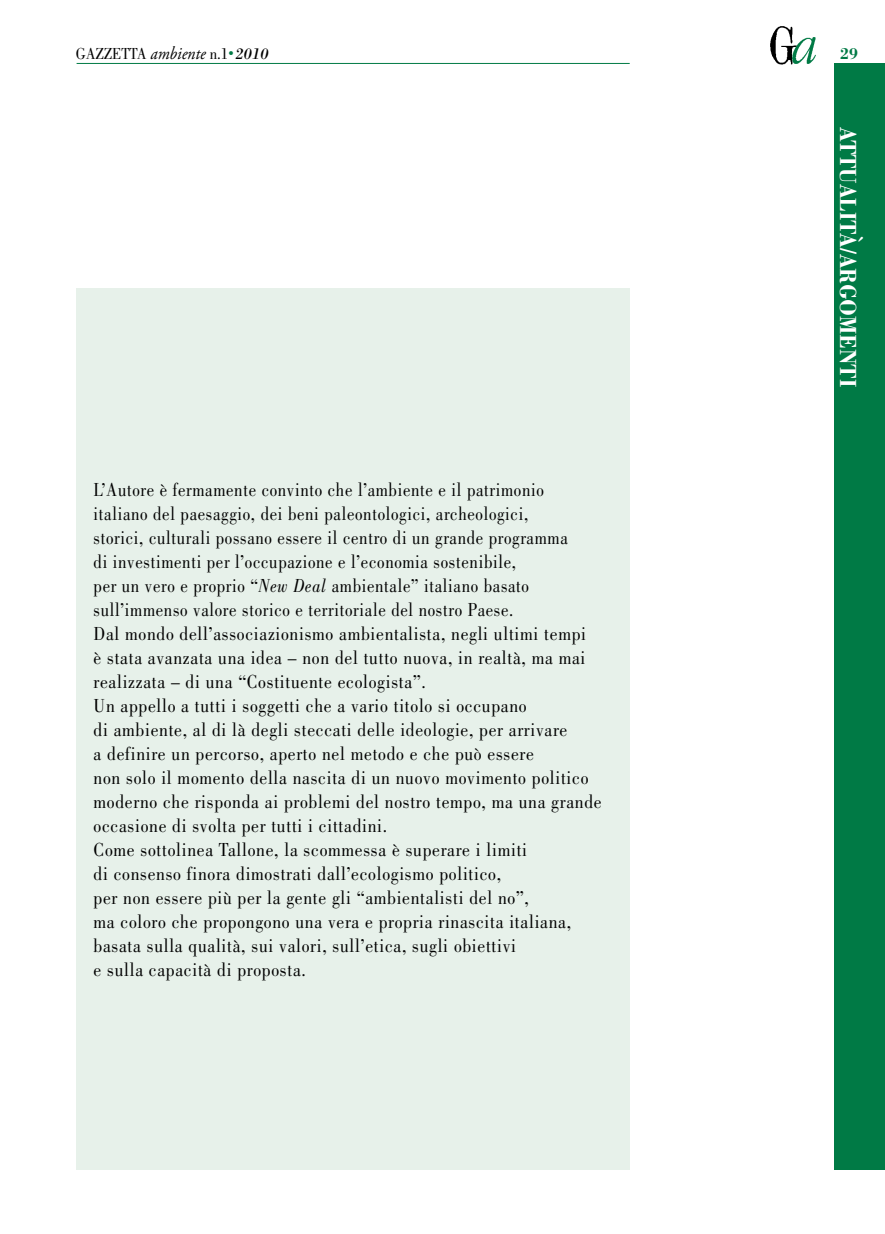
<style>
.page{position:relative;width:885px;height:1234px;background:#fff}
.page>*{position:absolute;margin:0;border:0;box-sizing:border-box;transform-origin:0 0}
.t1{font:700 24px "Bodoni Std";color:#fff;scale:.9 1}
.t2{font:19.5px/24px "Bodoni Std";letter-spacing:.04em;color:#000;scale:.86 1}
.t3{font:16.5px "Bodoni Std";color:#000;scale:.9 1}
.t4{font:700 16.5px "Bodoni Std";color:#007a45;scale:.9 1}
.s1{font-family:"Adobe Garamond Pro";font-style:italic;font-size:18px}
.s2{font-size:12px;color:#007a45}
.s3{font-style:italic}
.s4{font-style:inherit}
</style>
<div class="page">
<div style="left:834px;top:64px;width:50px;height:1105px;background:#007a45"></div>
<img style="left:770px;top:26px;width:23px;height:39px">
<img style="left:791px;top:37px;width:25px;height:28px">
<hr style="left:77px;top:63px;width:552px;height:1px;background:#007a45">
<div style="left:77px;top:288px;width:552px;height:881px;background:#e7f1ea"></div>
<p class="t3" style="left:76px;top:44px;width:215px">GAZZETTA <span class="s1">ambiente</span> n.1<span class="s2">•</span> <span class="s3">2010</span></p>
<p class="t4" style="left:840px;top:43px;width:22px">29</p>
<p class="t2" style="left:94px;top:477px;width:592px">L’Autore è fermamente convinto che l’ambiente e il patrimonio italiano del paesaggio, dei beni paleontologici, archeologici,<br>storici, culturali possano essere il centro di un grande programma<br>di investimenti per l’occupazione e l’economia sostenibile,<br>per un vero e proprio “<span class="s3">New Deal</span> ambientale” italiano basato sull’immenso valore storico e territoriale del nostro Paese.<br>Dal mondo dell’associazionismo ambientalista, negli ultimi tempi<br>è stata avanzata una idea – non del tutto nuova, in realtà, ma mai realizzata – di una “Costituente ecologista”.<br>Un appello a tutti i soggetti che a vario titolo si occupano<br>di ambiente, al di là degli steccati delle ideologie, per arrivare<br>a definire un percorso, aperto nel metodo e che può essere<br>non solo il momento della nascita di un nuovo movimento politico moderno che risponda ai problemi del nostro tempo, ma una grande occasione di svolta per tutti i cittadini.<br>Come sottolinea Tallone, la scommessa è superare i limiti<br>di consenso finora dimostrati dall’ecologismo politico,<br>per non essere più per la gente gli “ambientalisti del no”,<br>ma coloro che propongono una vera e propria rinascita italiana, basata sulla qualità, sui valori, sull’etica, sugli obiettivi<br>e sulla capacità di proposta.</p>
<p class="t1" style="left:863px;top:127px;width:290px;rotate:90deg"><span class="s4">ATTUALIT</span>À/ARGOMENTI</p>
</div>
